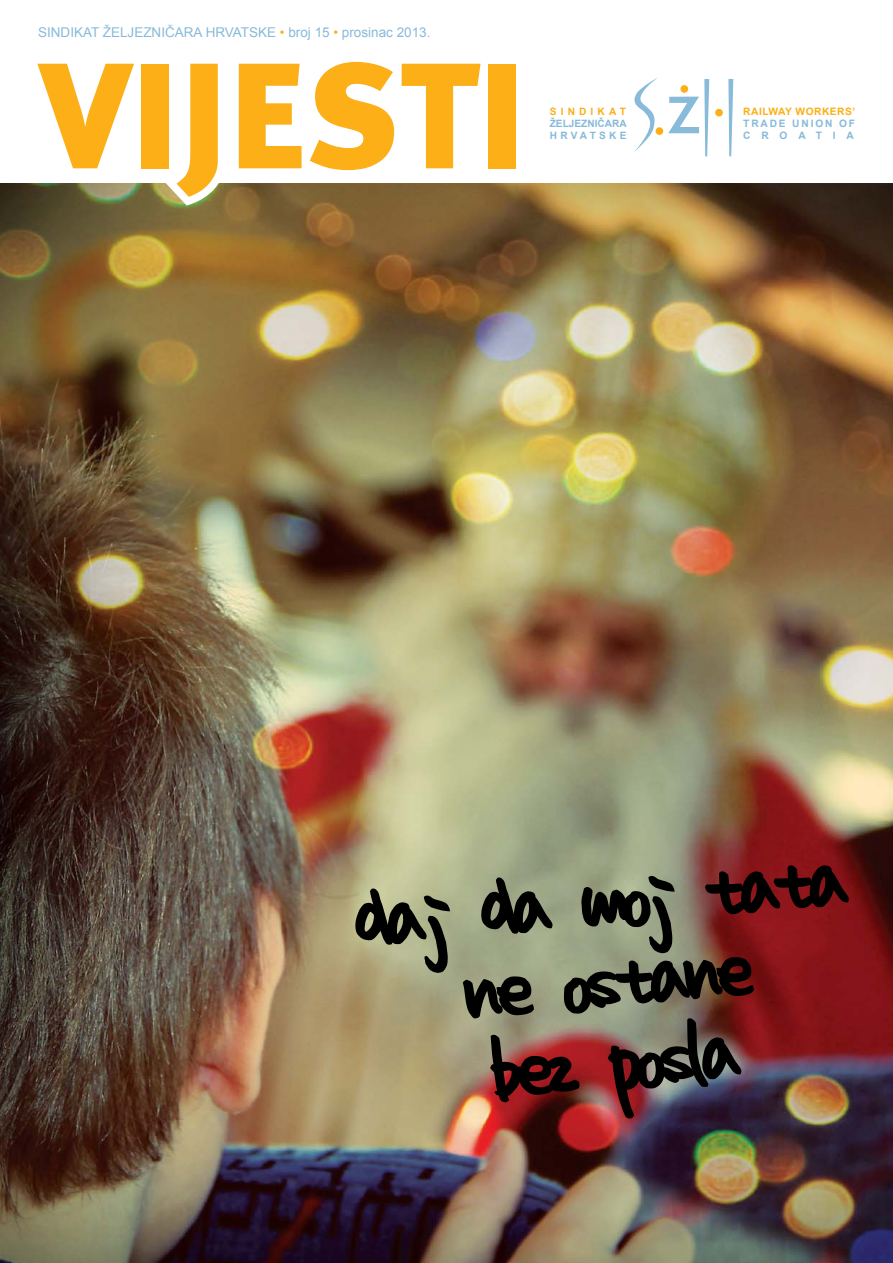
<style>
.page{position:relative;width:893px;height:1263px;background:#fff}
.page>*{position:absolute;margin:0;border:0;box-sizing:border-box;transform-origin:0 0}
.t1{font:150px "Meta Black Caps";color:#fcaf17}
.t2{font:109.35px/81px "homework";color:#000;text-align:center}
.t3{font:13.5px "Arial";color:#88bad9}
.t4{font:700 10.2px/12.3px "Arial";letter-spacing:.18em;color:#88bad9}
.t5{font:700 10.2px "Arial";letter-spacing:.05em;color:#fcaf17}
.t6{font:700 10.05px/12.1px "Arial";color:#88bad9}
.t7{font:700 10.05px "Arial";letter-spacing:.41em;color:#fcaf17}
.s1{color:#fcaf17}
</style>
<div class="page">
<img style="left:0;top:183px;width:893px;height:1080px">
<svg style="left:634px;top:77px;width:28px;height:75px"></svg>
<div style="left:656px;top:127px;width:7px;height:8px;background:#fcaf17;border-radius:50%"></div>
<div style="left:715px;top:109px;width:8px;height:7px;background:#fcaf17;border-radius:50%"></div>
<svg style="left:668px;top:79px;width:41px;height:77px"></svg>
<svg style="left:728px;top:79px;width:5px;height:77px"></svg>
<p class="t3" style="left:38px;top:25px;width:394px">SINDIKAT ŽELJEZNIČARA HRVATSKE <span class="s1">•</span> broj 15 <span class="s1">•</span> prosinac 2013.</p>
<h1 class="t1" style="left:40px;top:56px;width:487px">VIJESTI</h1>
<p class="t7" style="left:550px;top:106px;width:78px">SINDIKAT</p>
<p class="t6" style="left:550px;top:117px;width:79px">ŽELJEZNIČARA<br>HRVATSKE</p>
<p class="t5" style="left:743px;top:106px;width:114px">RAILWAY WORKERS’</p>
<p class="t4" style="left:743px;top:117px;width:113px">TRADE UNION OF<br>CROATIA</p>
<h2 class="t2" style="left:350px;top:886px;width:498px;rotate:-5deg">daj da moj tata ne ostane<br>bez posla</h2>
</div>
